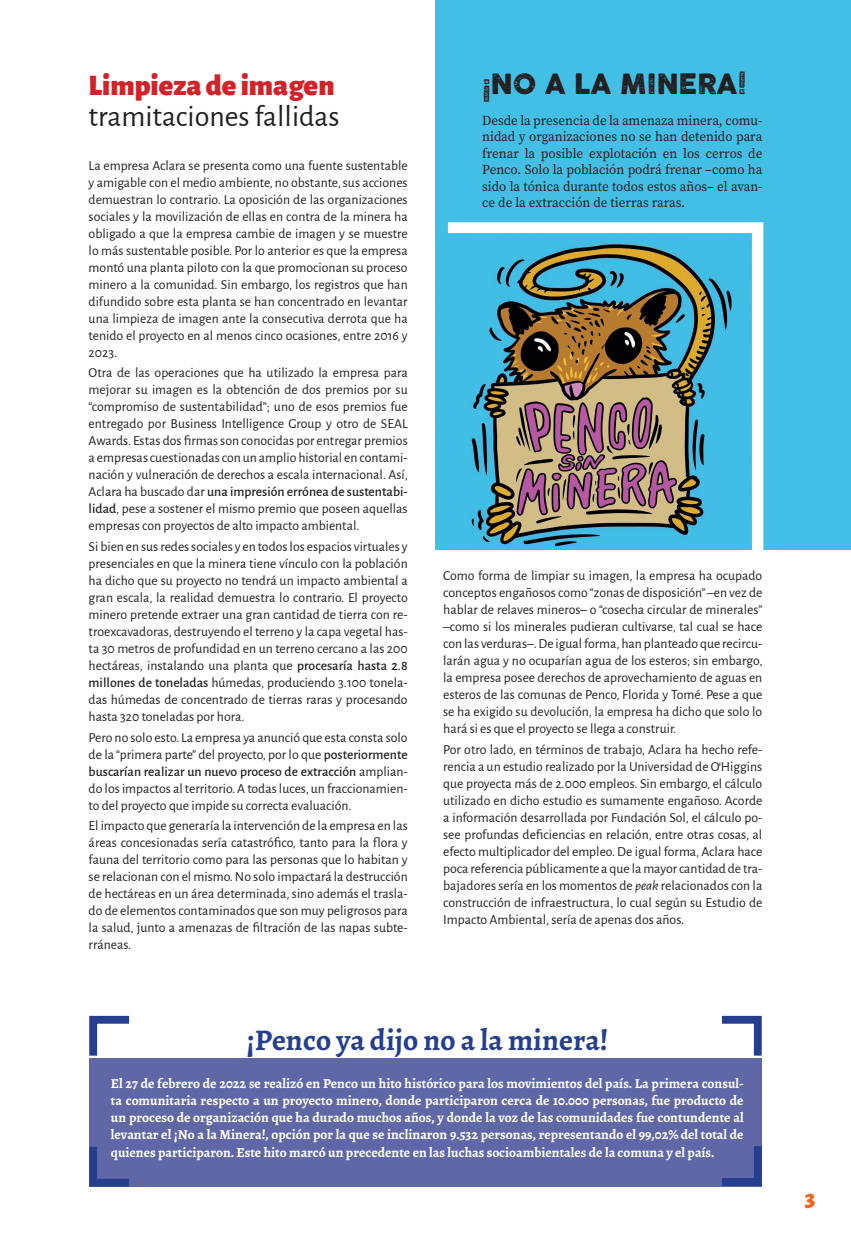
<style>
.page{position:relative;width:851px;height:1241px;background:#fff}
.page>*{position:absolute;margin:0;border:0;box-sizing:border-box;transform-origin:0 0}
.tit{font:30px/31.2px "Alegreya Sans";color:#231f20}
.tit-2{font:700 30px "Alegreya";color:#253f8e}
.tit-3{font:27.5px "COCOGOOSELETTERPRESS";color:#231f20}
.t1{font:900 23.75px "Alegreya";color:#f36621}
.texto{font:13.75px/17px "Alegreya Sans";color:#231f20;text-align:justify}
.texto-2{font:700 13.75px/17px "Alegreya";color:#fff;text-align:justify}
.texrecuadro{font:13.75px/16.5px "Source Serif Pro";color:#231f20;text-align:justify;scale:.95 1}
.s1{font-weight:900;color:#d1232a}
.s2{font-weight:500}
.s3{font-style:italic}
</style>
<div class="page">
<img style="left:435px;top:0;width:415px;height:549px">
<div style="left:89px;top:1057px;width:672px;height:129px;background:#5f67a6"></div>
<svg style="left:89px;top:1146px;width:40px;height:40px"></svg>
<svg style="left:722px;top:1145px;width:40px;height:41px"></svg>
<svg style="left:89px;top:1015px;width:40px;height:41px"></svg>
<svg style="left:721px;top:1015px;width:41px;height:41px"></svg>
<p class="tit" style="left:89px;top:68px;width:252px"><span class="s1">Limpieza de imagen </span>tramitaciones fallidas</p>
<p class="tit-3" style="left:482px;top:68px;width:266px">¡NO A LA MINERA!</p>
<p class="texrecuadro" style="left:482px;top:112px;width:296px">Desde la presencia de la amenaza minera, comu&shy;nidad y organizaciones no se han detenido para frenar la posible explotación en los cerros de Penco. Solo la población podrá frenar –como ha sido la tónica durante todos estos años– el avan&shy;ce de la extracción de tierras raras.</p>
<p class="texto" style="left:89px;top:156px;width:320px">La empresa Aclara se presenta como una fuente sustentable y amigable con el medio ambiente, no obstante, sus acciones demuestran lo contrario. La oposición de las organizaciones sociales y la movilización de ellas en contra de la minera ha obligado a que la empresa cambie de imagen y se muestre lo más sustentable posible. Por lo anterior es que la empresa montó una planta piloto con la que promocionan su proceso minero a la comunidad. Sin embargo, los registros que han difundido sobre esta planta se han concentrado en levantar una limpieza de imagen ante la consecutiva derrota que ha tenido el proyecto en al menos cinco ocasiones, entre 2016 y 2023.</p>
<p class="texto" style="left:89px;top:364px;width:321px">Otra de las operaciones que ha utilizado la empresa para mejorar su imagen es la obtención de dos premios por su “compromiso de sustentabilidad”; uno de esos premios fue entregado por Business Intelligence Group y otro de SEAL Awards. Estas dos firmas son conocidas por entregar premios a empresas cuestionadas con un amplio historial en contami&shy;nación y vulneración de derechos a escala internacional. Así, Aclara ha buscado dar <span class="s2">una impresión errónea de sustentabi&shy;lidad</span>, pese a sostener el mismo premio que poseen aquellas empresas con proyectos de alto impacto ambiental.</p>
<p class="texto" style="left:89px;top:537px;width:320px">Si bien en sus redes sociales y en todos los espacios virtuales y presenciales en que la minera tiene vínculo con la población ha dicho que su proyecto no tendrá un impacto ambiental a gran escala, la realidad demuestra lo contrario. El proyecto minero pretende extraer una gran cantidad de tierra con re&shy;troexcavadoras, destruyendo el terreno y la capa vegetal has&shy;ta 30 metros de profundidad en un terreno cercano a las 200 hectáreas, instalando una planta que <span class="s2">procesaría hasta 2.8 millones de toneladas</span> húmedas, produciendo 3.100 tonela&shy;das húmedas de concentrado de tierras raras y procesando hasta 320 toneladas por hora.</p>
<p class="texto" style="left:89px;top:728px;width:320px">Pero no solo esto. La empresa ya anunció que esta consta solo de la “primera parte” del proyecto, por lo que <span class="s2">posteriormente buscarían realizar un nuevo proceso de extracción</span> amplian&shy;do los impactos al territorio. A todas luces, un fraccionamien&shy;to del proyecto que impide su correcta evaluación.</p>
<p class="texto" style="left:89px;top:816px;width:320px">El impacto que generaría la intervención de la empresa en las áreas concesionadas sería catastrófico, tanto para la flora y fauna del territorio como para las personas que lo habitan y se relacionan con el mismo. No solo impactará la destrucción de hectáreas en un área determinada, sino además el trasla&shy;do de elementos contaminados que son muy peligrosos para la salud, junto a amenazas de filtración de las napas subte&shy;rráneas.</p>
<p class="texto" style="left:443px;top:566px;width:321px">Como forma de limpiar su imagen, la empresa ha ocupado conceptos engañosos como “zonas de disposición” –en vez de hablar de relaves mineros– o “cosecha circular de minerales” –como si los minerales pudieran cultivarse, tal cual se hace con las verduras–. De igual forma, han planteado que recircu&shy;larán agua y no ocuparían agua de los esteros; sin embargo, la empresa posee derechos de aprovechamiento de aguas en esteros de las comunas de Penco, Florida y Tomé. Pese a que se ha exigido su devolución, la empresa ha dicho que solo lo hará si es que el proyecto se llega a construir.</p>
<p class="texto" style="left:443px;top:740px;width:320px">Por otro lado, en términos de trabajo, Aclara ha hecho refe&shy;rencia a un estudio realizado por la Universidad de O’Higgins que proyecta más de 2.000 empleos. Sin embargo, el cálculo utilizado en dicho estudio es sumamente engañoso. Acorde a información desarrollada por Fundación Sol, el cálculo po&shy;see profundas deficiencias en relación, entre otras cosas, al efecto multiplicador del empleo. De igual forma, Aclara hace poca referencia públicamente a que la mayor cantidad de tra&shy;bajadores sería en los momentos de <span class="s3">peak</span> relacionados con la construcción de infraestructura, lo cual según su Estudio de Impacto Ambiental, sería de apenas dos años.</p>
<p class="tit-2" style="left:246px;top:1020px;width:363px">¡Penco ya dijo no a la minera!</p>
<p class="texto-2" style="left:111px;top:1075px;width:634px">El 27 de febrero de 2022 se realizó en Penco un hito histórico para los movimientos del país. La primera consul&shy;ta comunitaria respecto a un proyecto minero, donde participaron cerca de 10.000 personas, fue producto de un proceso de organización que ha durado muchos años, y donde la voz de las comunidades fue contundente al levantar el ¡No a la Minera!, opción por la que se inclinaron 9.532 personas, representando el 99,02% del total de quienes participaron. Este hito marcó un precedente en las luchas socioambientales de la comuna y el país.</p>
<p class="t1" style="left:804px;top:1181px;width:12px">3</p>
</div>
